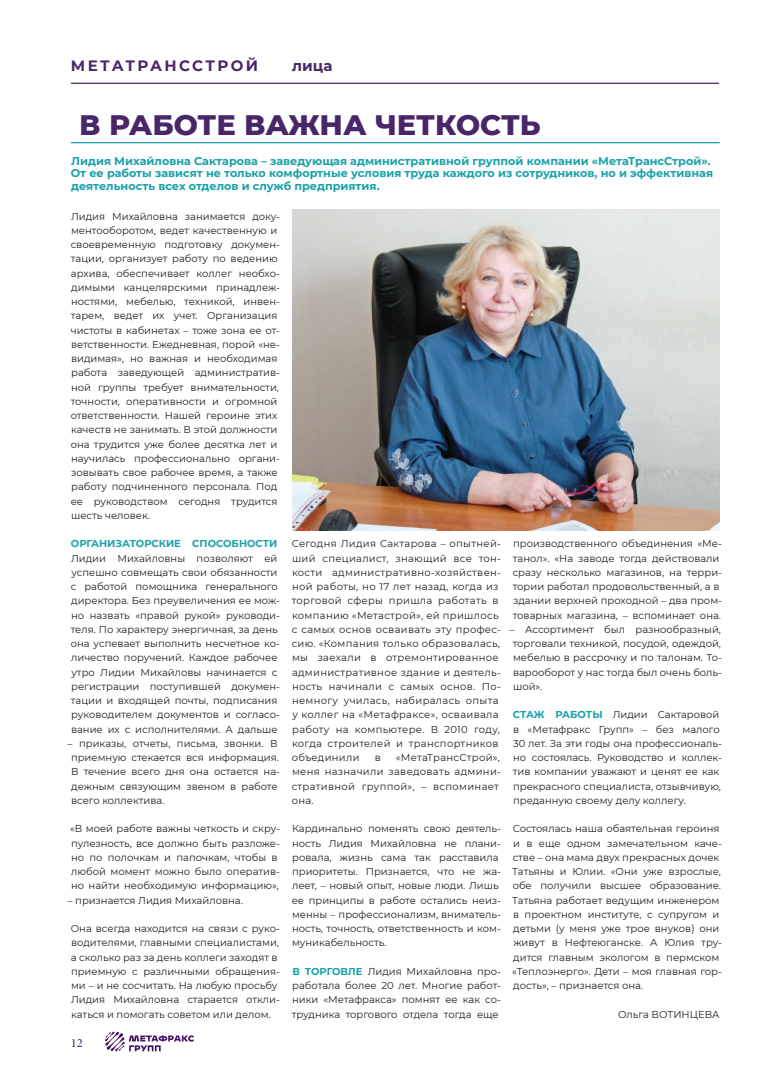
<style>
.page{position:relative;width:780px;height:1088px;background:#fff}
.page>*{position:absolute;margin:0;border:0;box-sizing:border-box;transform-origin:0 0}
.t1{font:800 28.75px "Montserrat";color:#492669}
.t2{font:700 15px "Montserrat";letter-spacing:.155em;color:#492669}
.t3{font:12.5px "Minion Pro";color:#492669}
.t4{font:700 11.25px/12.5px "Montserrat";color:#1aa1a9}
.t5{font:10px/14.2px "Montserrat";color:#231f20}
.t6{font:10px/14.2px "Montserrat";letter-spacing:.03em;color:#231f20}
.t7{font:700 10px "Montserrat";color:#1aa1a9}
.s1{font-weight:700;color:#1aa1a9}
</style>
<div class="page">
<hr style="left:71px;top:83px;width:648px;height:1px;background:#492669">
<svg style="left:105px;top:1031px;width:89px;height:20px"></svg>
<hr style="left:71px;top:142px;width:648px;height:1px;background:#1aa1a9">
<img style="left:292px;top:209px;width:427px;height:322px">
<h2 class="t2" style="left:71px;top:55px;width:174px">МЕТАТРАН ССТРОЙ</h2>
<h2 class="t2" style="left:292px;top:55px;width:42px">лица</h2>
<h1 class="t1" style="left:79px;top:104px;width:52px">В работе</h1>
<h1 class="t1" style="left:244px;top:104px;width:26px">важна</h1>
<h1 class="t1" style="left:375px;top:104px;width:22px">четкость</h1>
<p class="t4" style="left:71px;top:154px;width:644px">Лидия Михайловна Сактарова – заведующая административной группой компании «МетаТрансСтрой».<br>От ее работы зависят не только комфортные условия труда каждого из сотрудников, но и эффективная деятельность всех отделов и служб предприятия.</p>
<p class="t5" style="left:71px;top:208px;width:211px">Лидия Михайловна занимается доку&shy;ментооборотом, ведет качественную и своевременную подготовку докумен&shy;тации, организует работу по ведению архива, обеспечивает коллег необхо&shy;димыми канцелярскими принадлеж&shy;ностями, мебелью, техникой, инвен&shy;тарем, ведет их учет. Организация чистоты в кабинетах – тоже зона ее от&shy;ветственности. Ежедневная, порой «не&shy;видимая», но важная и необходимая работа заведующей административ&shy;ной группы требует внимательности, точности, оперативности и огромной ответственности. Нашей героине этих качеств не занимать. В этой должности она трудится уже более десятка лет и научилась профессионально органи&shy;зовывать свое рабочее время, а также работу подчиненного персонала. Под ее руководством сегодня трудится шесть человек.</p>
<p class="t7" style="left:71px;top:536px;width:8px">Орга</p>
<p class="t7" style="left:99px;top:536px;width:54px">низаторск</p>
<p class="t7" style="left:166px;top:536px;width:15px">ие</p>
<p class="t7" style="left:192px;top:536px;width:87px">способности</p>
<p class="t5" style="left:71px;top:550px;width:211px">Лидии Михайловны позволяют ей успешно совмещать свои обязанности с работой помощника генерального директора. Без преувеличения ее мож&shy;но назвать «правой рукой» руководи&shy;теля. По характеру энергичная, за день она успевает выполнить несчетное ко&shy;личество поручений. Каждое рабочее утро Лидии Михайловы начинается с регистрации поступившей докумен&shy;тации и входящей почты, подписания руководителем документов и согласо&shy;вание их с исполнителями. А дальше</p>
<p class="t5" style="left:71px;top:736px;width:210px;text-indent:-3px">– приказы, отчеты, письма, звонки. В приемную стекается вся информация.<br>В течение всего дня она остается на&shy;дежным связующим звеном в работе всего коллектива.</p>
<p class="t5" style="left:70px;top:821px;width:211px">«В моей работе важны четкость и скру&shy;пулезность, все должно быть разложе&shy;но по полочкам и папочкам, чтобы в любой момент можно было оператив&shy;но найти необходимую информацию»,</p>
<p class="t5" style="left:68px;top:892px;width:177px">– признается Лидия Михайловна.</p>
<p class="t5" style="left:71px;top:921px;width:211px">Она всегда находится на связи с руко&shy;водителями, главными специалистами, а сколько раз за день коллеги заходят в приемную с различными обращения&shy;ми – и не сосчитать. На любую просьбу Лидия Михайловна старается откли&shy;каться и помогать советом или делом.</p>
<p class="t3" style="left:71px;top:1035px;width:13px">12</p>
<p class="t6" style="left:292px;top:536px;width:211px">Сегодня Лидия Сактарова – опытней&shy;ший специалист, знающий все тон&shy;кости административно-хозяйствен&shy;ной работы, но 17 лет назад, когда из торговой сферы пришла работать в компанию «Метастрой», ей пришлось с самых основ осваивать эту профес&shy;сию. «Компания только образовалась, мы заехали в отремонтированное административное здание и деятель&shy;ность начинали с самых основ. По&shy;немногу училась, набиралась опыта у коллег на «Метафраксе», осваивала работу на компьютере. В 2010 году, когда строителей и транспортников объединили</p>
<p class="t6" style="left:292px;top:750px;width:211px;text-indent:104px">«МетаТрансСтрой», меня назначили заведовать админи&shy;стративной группой», – вспоминает она.</p>
<p class="t5" style="left:292px;top:821px;width:211px">Кардинально поменять свою деятель&shy;ность Лидия Михайловна не плани&shy;ровала, жизнь сама так расставила приоритеты. Признается, что не жа&shy;леет, – новый опыт, новые люди. Лишь ее принципы в работе остались неиз&shy;менны – профессионализм, вниматель&shy;ность, точность, ответственность и ком&shy;муникабельность.</p>
<p class="t5" style="left:292px;top:964px;width:211px;text-align:justify"><span class="s1">В торговле</span> Лидия Михайловна про&shy;работала более 20 лет. Многие работ&shy;ники «Метафракса» помнят ее как со&shy;трудника торгового отдела тогда еще</p>
<p class="t5" style="left:374px;top:750px;width:8px">в</p>
<p class="t5" style="left:512px;top:536px;width:211px">производственного объединения «Ме&shy;танол». «На заводе тогда действовали сразу несколько магазинов, на терри&shy;тории работал продовольственный, а в здании верхней проходной – два пром&shy;товарных магазина, – вспоминает она.</p>
<p class="t5" style="left:512px;top:622px;width:211px;text-align:justify;text-indent:-3px">– Ассортимент был разнообразный, торговали техникой, посудой, одеждой, мебелью в рассрочку и по талонам. То&shy;варооборот у нас тогда был очень боль&shy;шой».</p>
<p class="t5" style="left:512px;top:707px;width:211px"><span class="s1">Стаж работы</span> Лидии Сактаровой в «Метафракс Групп» – без малого 30 лет. За эти годы она профессиональ&shy;но состоялась. Руководство и коллек&shy;тив компании уважают и ценят ее как прекрасного специалиста, отзывчивую, преданную своему делу коллегу.</p>
<p class="t5" style="left:512px;top:821px;width:211px">Состоялась наша обаятельная героиня и в еще одном замечательном каче&shy;стве – она мама двух прекрасных дочек Татьяны и Юлии. «Они уже взрослые, обе получили высшее образование.<br>Татьяна работает ведущим инженером в проектном институте, с супругом и детьми (у меня уже трое внуков) они живут в Нефтеюганске. А Юлия тру&shy;дится главным экологом в пермском «Теплоэнерго». Дети – моя главная гор&shy;дость», – признается она.</p>
<p class="t5" style="left:618px;top:1006px;width:103px">Ольга ВОТИНЦЕВА</p>
</div>
